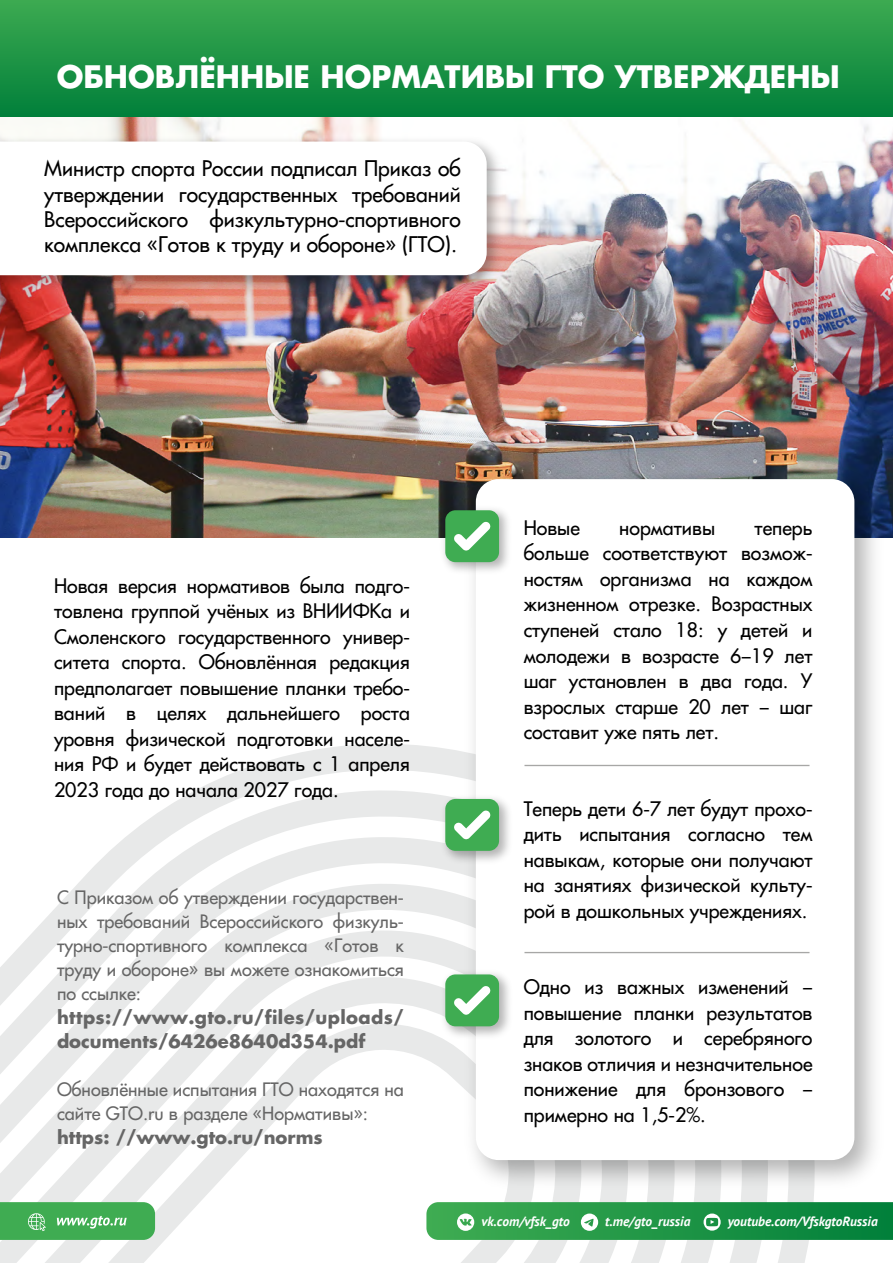
<style>
.page{position:relative;width:893px;height:1263px;background:#fff}
.page>*{position:absolute;margin:0;border:0;box-sizing:border-box;transform-origin:0 0}
.t1{font:700 30.15px "Favorit C";color:#fff}
.t2{font:21px/25.2px "Favorit C";color:#000;text-align:justify}
.t3{font:19.5px/25.5px "Favorit C";color:#000;text-align:justify}
.t4{font:18px/24px "Favorit C";color:#666;text-align:justify}
.t5{font:700 18px/24px "Favorit C";color:#666}
.t6{font:italic 700 13.35px "PT Sans";color:#fff}
</style>
<div class="page">
<svg style="left:0;top:744px;width:814px;height:519px"></svg>
<img style="left:0;top:116px;width:893px;height:421px">
<div style="left:0;top:0;width:893px;height:116px;background:linear-gradient(to bottom,#3daa51,#02803b)"></div>
<img style="left:0;top:131px;width:507px;height:165px">
<svg style="left:0;top:142px;width:487px;height:133px"></svg>
<img style="left:457px;top:459px;width:435px;height:738px">
<div style="left:476px;top:479px;width:378px;height:681px;background:#fff;border-radius:23px"></div>
<img style="left:437px;top:502px;width:71px;height:76px">
<div style="left:445px;top:510px;width:54px;height:52px;background:#3fac52;border-radius:10px"></div>
<svg style="left:454px;top:521px;width:37px;height:30px"></svg>
<img style="left:436px;top:790px;width:73px;height:78px">
<div style="left:445px;top:799px;width:54px;height:52px;background:#3fac52;border-radius:10px"></div>
<svg style="left:454px;top:810px;width:37px;height:30px"></svg>
<hr style="left:524px;top:765px;width:285px;height:1px;background:#a7a7a6">
<hr style="left:524px;top:952px;width:285px;height:1px;background:#a7a7a6">
<img style="left:436px;top:966px;width:73px;height:78px">
<div style="left:445px;top:974px;width:54px;height:52px;background:#3fac52;border-radius:10px"></div>
<svg style="left:454px;top:986px;width:37px;height:29px"></svg>
<svg style="left:0;top:1202px;width:155px;height:38px;background:#4eb25f"></svg>
<svg style="left:426px;top:1202px;width:467px;height:38px;background:#28994d"></svg>
<h1 class="t1" style="left:57px;top:55px;width:784px">ОБНОВЛЁННЫЕ НОРМАТИВЫ ГТО УТВЕРЖДЕНЫ</h1>
<p class="t2" style="left:44px;top:156px;width:418px">Министр спорта России подписал Приказ об утверждении государственных требований Всероссийского физкультурно-спортивного комплекса «Готов к труду и обороне» (ГТО).</p>
<p class="t3" style="left:54px;top:572px;width:357px">Новая версия нормативов была подго&shy;товлена группой учёных из ВНИИФКа и Смоленского государственного универ&shy;ситета спорта. Обновлённая редакция предполагает повышение планки требо&shy;ваний в целях дальнейшего роста уровня физической подготовки населе&shy;ния РФ и будет действовать с 1 апреля 2023 года до начала 2027 года.</p>
<p class="t4" style="left:57px;top:885px;width:348px">С Приказом об утверждении государствен&shy;ных требований Всероссийского физкуль&shy;турно-спортивного комплекса «Готов к труду и обороне» вы можете ознакомиться по ссылке:</p>
<p class="t5" style="left:57px;top:1004px;width:348px">https://www.gto.ru/files/uploads/ documents/6426e8640d354.pdf</p>
<p class="t4" style="left:57px;top:1077px;width:348px">Обновлённые испытания ГТО находятся на сайте GTO.ru в разделе «Нормативы»:</p>
<p class="t5" style="left:57px;top:1124px;width:267px">https: //www.gto.ru/norms</p>
<p class="t3" style="left:524px;top:515px;width:58px">Новые</p>
<p class="t3" style="left:619px;top:515px;width:97px">нормативы</p>
<p class="t3" style="left:524px;top:515px;width:290px;text-indent:231px">теперь больше соответствуют возмож&shy;ностям организма на каждом жизненном отрезке. Возрастных ступеней стало 18: у детей и молодежи в возрасте 6–19 лет шаг установлен в два года. У взрослых старше 20 лет – шаг составит уже пять лет.</p>
<p class="t3" style="left:524px;top:795px;width:290px">Теперь дети 6-7 лет будут прохо&shy;дить испытания согласно тем навыкам, которые они получают на занятиях физической культу&shy;рой в дошкольных учреждениях.</p>
<p class="t3" style="left:524px;top:974px;width:290px">Одно из важных изменений – повышение планки результатов для золотого и серебряного знаков отличия и незначительное понижение для бронзового – примерно на 1,5-2%.</p>
<p class="t6" style="left:481px;top:1212px;width:90px">vk.com/vfsk_gto</p>
<p class="t6" style="left:605px;top:1212px;width:87px">t.me/gto_russia</p>
<p class="t6" style="left:728px;top:1212px;width:152px">youtube.com/VfskgtoRussia</p>
</div>
